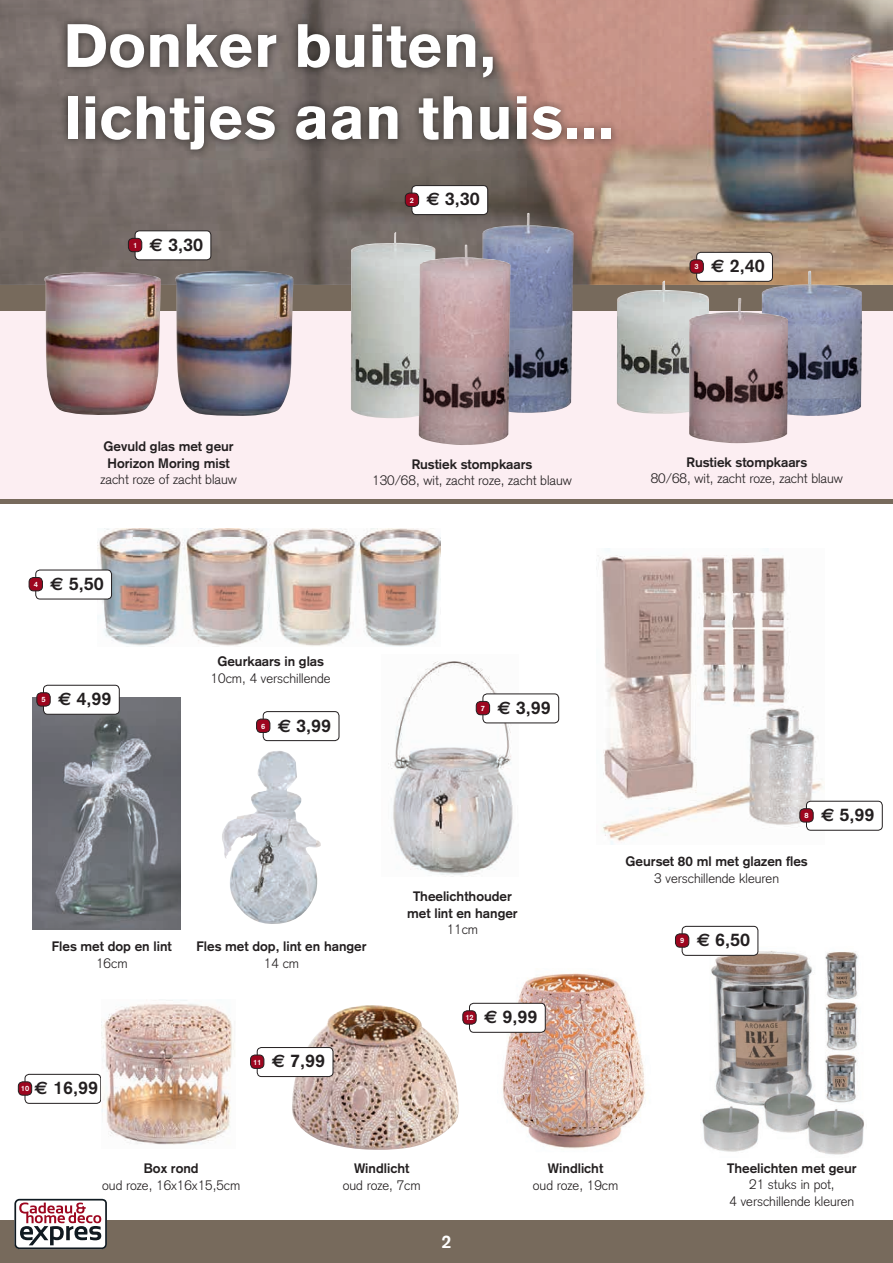
<style>
.page{position:relative;width:893px;height:1263px;background:#fff}
.page>*{position:absolute;margin:0;border:0;box-sizing:border-box;transform-origin:0 0}
.t1{font:900 60px/72px "Akzidenz Grotesk";color:#fff}
.t2{font:700 18px "Akzidenz Grotesk";color:#231f20}
.t3{font:700 18px "Akzidenz Grotesk";color:#fff}
.t4{font:700 13.5px/16.5px "Akzidenz Grotesk";color:#231f20}
.t5{font:300 13.5px/16.5px "Akzidenz Grotesk";color:#231f20;text-align:center}
.t6{font:700 7.5px "Akzidenz Grotesk";color:#fff}
.s1{font-family:"Euro Sans"}
</style>
<div class="page">
<div style="left:0;top:285px;width:893px;height:215px;background:#fceef2"></div>
<img style="left:0;top:0;width:893px;height:285px">
<div style="left:0;top:285px;width:893px;height:25px;background:#776a5c"></div>
<hr style="left:0;top:500px;width:893px;height:4px;background:#776a5c">
<div style="left:0;top:1220px;width:893px;height:43px;background:#776a5c"></div>
<img style="left:58px;top:14px;width:562px;height:145px">
<svg style="left:14px;top:1199px;width:93px;height:50px"></svg>
<div style="left:412px;top:186px;width:76px;height:29px;background:#fff;border-radius:4px"></div>
<div style="left:412px;top:185px;width:76px;height:30px;border:1px solid #231f20;border-radius:4px"></div>
<div style="left:405px;top:193px;width:14px;height:13px;background:#9d061f;border-radius:5px"></div>
<div style="left:405px;top:193px;width:14px;height:14px;border:1px solid #231f20;border-radius:5px"></div>
<div style="left:25px;top:1074px;width:76px;height:30px;border:1px solid #231f20;border-radius:4px"></div>
<div style="left:18px;top:1082px;width:14px;height:13px;background:#9d061f;border-radius:5px"></div>
<div style="left:18px;top:1081px;width:14px;height:14px;border:1px solid #231f20;border-radius:5px"></div>
<img style="left:42px;top:272px;width:120px;height:143px">
<img style="left:174px;top:270px;width:120px;height:146px">
<img style="left:351px;top:232px;width:85px;height:186px">
<img style="left:480px;top:213px;width:94px;height:200px">
<img style="left:617px;top:281px;width:92px;height:133px">
<img style="left:762px;top:271px;width:100px;height:145px">
<img style="left:702px;top:946px;width:162px;height:209px">
<img style="left:596px;top:548px;width:228px;height:297px">
<img style="left:97px;top:528px;width:343px;height:119px">
<img style="left:32px;top:698px;width:149px;height:231px">
<img style="left:222px;top:751px;width:99px;height:173px">
<img style="left:497px;top:973px;width:148px;height:176px">
<img style="left:289px;top:1005px;width:170px;height:145px">
<img style="left:101px;top:1000px;width:134px;height:145px">
<img style="left:388px;top:661px;width:130px;height:216px">
<div style="left:135px;top:231px;width:76px;height:29px;background:#fff;border-radius:4px"></div>
<div style="left:135px;top:230px;width:76px;height:30px;border:1px solid #231f20;border-radius:4px"></div>
<div style="left:128px;top:238px;width:14px;height:14px;background:#9d061f;border-radius:5px"></div>
<div style="left:128px;top:238px;width:14px;height:14px;border:1px solid #231f20;border-radius:5px"></div>
<img style="left:418px;top:245px;width:92px;height:200px">
<img style="left:689px;top:298px;width:99px;height:145px">
<div style="left:682px;top:926px;width:76px;height:29px;background:#fff;border-radius:4px"></div>
<div style="left:682px;top:926px;width:76px;height:30px;border:1px solid #231f20;border-radius:4px"></div>
<div style="left:675px;top:934px;width:14px;height:13px;background:#9d061f;border-radius:5px"></div>
<div style="left:675px;top:933px;width:14px;height:14px;border:1px solid #231f20;border-radius:5px"></div>
<div style="left:483px;top:694px;width:76px;height:29px;background:#fff;border-radius:4px"></div>
<div style="left:482px;top:693px;width:77px;height:30px;border:1px solid #231f20;border-radius:4px"></div>
<div style="left:476px;top:701px;width:14px;height:14px;background:#9d061f;border-radius:5px"></div>
<div style="left:476px;top:701px;width:14px;height:14px;border:1px solid #231f20;border-radius:5px"></div>
<div style="left:257px;top:1047px;width:76px;height:29px;background:#fff;border-radius:4px"></div>
<div style="left:257px;top:1047px;width:76px;height:30px;border:1px solid #231f20;border-radius:4px"></div>
<div style="left:251px;top:1055px;width:13px;height:13px;background:#9d061f;border-radius:5px"></div>
<div style="left:250px;top:1055px;width:14px;height:14px;border:1px solid #231f20;border-radius:5px"></div>
<div style="left:469px;top:1003px;width:76px;height:29px;background:#fff;border-radius:4px"></div>
<div style="left:469px;top:1003px;width:77px;height:30px;border:1px solid #231f20;border-radius:4px"></div>
<div style="left:463px;top:1011px;width:13px;height:13px;background:#9d061f;border-radius:5px"></div>
<div style="left:462px;top:1010px;width:15px;height:14px;border:1px solid #231f20;border-radius:5px"></div>
<div style="left:806px;top:801px;width:76px;height:29px;background:#fff;border-radius:4px"></div>
<div style="left:806px;top:801px;width:77px;height:29px;border:1px solid #231f20;border-radius:4px"></div>
<div style="left:800px;top:809px;width:13px;height:13px;background:#9d061f;border-radius:5px"></div>
<div style="left:799px;top:808px;width:14px;height:14px;border:1px solid #231f20;border-radius:5px"></div>
<div style="left:36px;top:570px;width:76px;height:29px;background:#fff;border-radius:4px"></div>
<div style="left:35px;top:570px;width:77px;height:29px;border:1px solid #231f20;border-radius:4px"></div>
<div style="left:29px;top:577px;width:13px;height:14px;background:#9d061f;border-radius:5px"></div>
<div style="left:29px;top:577px;width:14px;height:14px;border:1px solid #231f20;border-radius:5px"></div>
<div style="left:697px;top:252px;width:75px;height:29px;background:#fff;border-radius:4px"></div>
<div style="left:696px;top:252px;width:77px;height:30px;border:1px solid #231f20;border-radius:4px"></div>
<div style="left:690px;top:260px;width:13px;height:13px;background:#9d061f;border-radius:5px"></div>
<div style="left:690px;top:259px;width:14px;height:15px;border:1px solid #231f20;border-radius:5px"></div>
<div style="left:263px;top:711px;width:76px;height:30px;border:1px solid #231f20;border-radius:4px"></div>
<div style="left:257px;top:719px;width:13px;height:13px;background:#9d061f;border-radius:5px"></div>
<div style="left:256px;top:719px;width:14px;height:14px;border:1px solid #231f20;border-radius:5px"></div>
<div style="left:44px;top:685px;width:75px;height:29px;background:#fff;border-radius:4px"></div>
<div style="left:43px;top:685px;width:77px;height:30px;border:1px solid #231f20;border-radius:4px"></div>
<div style="left:37px;top:693px;width:13px;height:13px;background:#9d061f;border-radius:5px"></div>
<div style="left:36px;top:692px;width:15px;height:14px;border:1px solid #231f20;border-radius:5px"></div>
<h1 class="t1" style="left:64px;top:9px;width:552px">Donker buiten, lichtjes aan thuis...</h1>
<p class="t6" style="left:133px;top:241px;width:6px">1</p>
<h2 class="t2" style="left:150px;top:234px;width:55px"><span class="s1">€</span> 3,30</h2>
<p class="t6" style="left:410px;top:196px;width:6px">2</p>
<h2 class="t2" style="left:426px;top:188px;width:55px"><span class="s1">€</span> 3,30</h2>
<p class="t6" style="left:695px;top:262px;width:6px">3</p>
<h2 class="t2" style="left:711px;top:255px;width:55px"><span class="s1">€</span> 2,40</h2>
<p class="t4" style="left:104px;top:438px;width:132px">Gevuld glas met geur<br>Horizon Moring mist</p>
<p class="t5" style="left:101px;top:472px;width:138px">zacht roze of zacht blauw</p>
<p class="t4" style="left:412px;top:456px;width:122px">Rustiek stompkaars</p>
<p class="t5" style="left:372px;top:472px;width:201px">130/68, wit, zacht roze, zacht blauw</p>
<p class="t4" style="left:686px;top:454px;width:122px">Rustiek stompkaars</p>
<p class="t5" style="left:651px;top:470px;width:194px">80/68, wit, zacht roze, zacht blauw</p>
<p class="t6" style="left:34px;top:580px;width:6px">4</p>
<h2 class="t2" style="left:50px;top:573px;width:55px"><span class="s1">€</span> 5,50</h2>
<p class="t6" style="left:41px;top:695px;width:6px">5</p>
<h2 class="t2" style="left:58px;top:688px;width:55px"><span class="s1">€</span> 4,99</h2>
<p class="t4" style="left:217px;top:653px;width:108px">Geurkaars in glas</p>
<p class="t5" style="left:211px;top:670px;width:122px">10cm, 4 verschillende</p>
<p class="t6" style="left:261px;top:722px;width:6px">6</p>
<h2 class="t2" style="left:278px;top:714px;width:55px"><span class="s1">€</span> 3,99</h2>
<p class="t6" style="left:481px;top:704px;width:6px">7</p>
<h2 class="t2" style="left:497px;top:697px;width:55px"><span class="s1">€</span> 3,99</h2>
<p class="t4" style="left:52px;top:938px;width:121px">Fles met dop en lint</p>
<p class="t5" style="left:96px;top:955px;width:33px">16cm</p>
<p class="t4" style="left:197px;top:938px;width:171px">Fles met dop, lint en hanger</p>
<p class="t5" style="left:264px;top:955px;width:37px">14 cm</p>
<p class="t6" style="left:21px;top:1084px;width:10px">10</p>
<h2 class="t2" style="left:35px;top:1077px;width:65px"><span class="s1">€</span> 16,99</h2>
<p class="t6" style="left:253px;top:1057px;width:10px">11</p>
<h2 class="t2" style="left:272px;top:1050px;width:55px"><span class="s1">€</span> 7,99</h2>
<p class="t4" style="left:407px;top:888px;width:112px;text-align:center">Theelichthouder met lint en hanger</p>
<p class="t5" style="left:447px;top:921px;width:33px">11cm</p>
<p class="t6" style="left:465px;top:1013px;width:10px">12</p>
<h2 class="t2" style="left:484px;top:1006px;width:55px"><span class="s1">€</span> 9,99</h2>
<p class="t6" style="left:804px;top:811px;width:6px">8</p>
<h2 class="t2" style="left:821px;top:804px;width:55px"><span class="s1">€</span> 5,99</h2>
<p class="t4" style="left:626px;top:853px;width:184px">Geurset 80 ml met glazen fles</p>
<p class="t5" style="left:654px;top:870px;width:126px">3 verschillende kleuren</p>
<p class="t6" style="left:680px;top:936px;width:6px">9</p>
<h2 class="t2" style="left:697px;top:929px;width:55px"><span class="s1">€</span> 6,50</h2>
<p class="t4" style="left:144px;top:1160px;width:56px">Box rond</p>
<p class="t5" style="left:102px;top:1177px;width:140px">oud roze, 16x16x15,5cm</p>
<p class="t4" style="left:354px;top:1160px;width:57px">Windlicht</p>
<p class="t5" style="left:343px;top:1177px;width:80px">oud roze, 7cm</p>
<h2 class="t3" style="left:441px;top:1231px;width:12px">2</h2>
<p class="t4" style="left:548px;top:1160px;width:57px">Windlicht</p>
<p class="t5" style="left:533px;top:1177px;width:87px">oud roze, 19cm</p>
<p class="t4" style="left:727px;top:1160px;width:131px">Theelichten met geur</p>
<p class="t5" style="left:729px;top:1176px;width:126px">21 stuks in pot,<br>4 verschillende kleuren</p>
</div>
